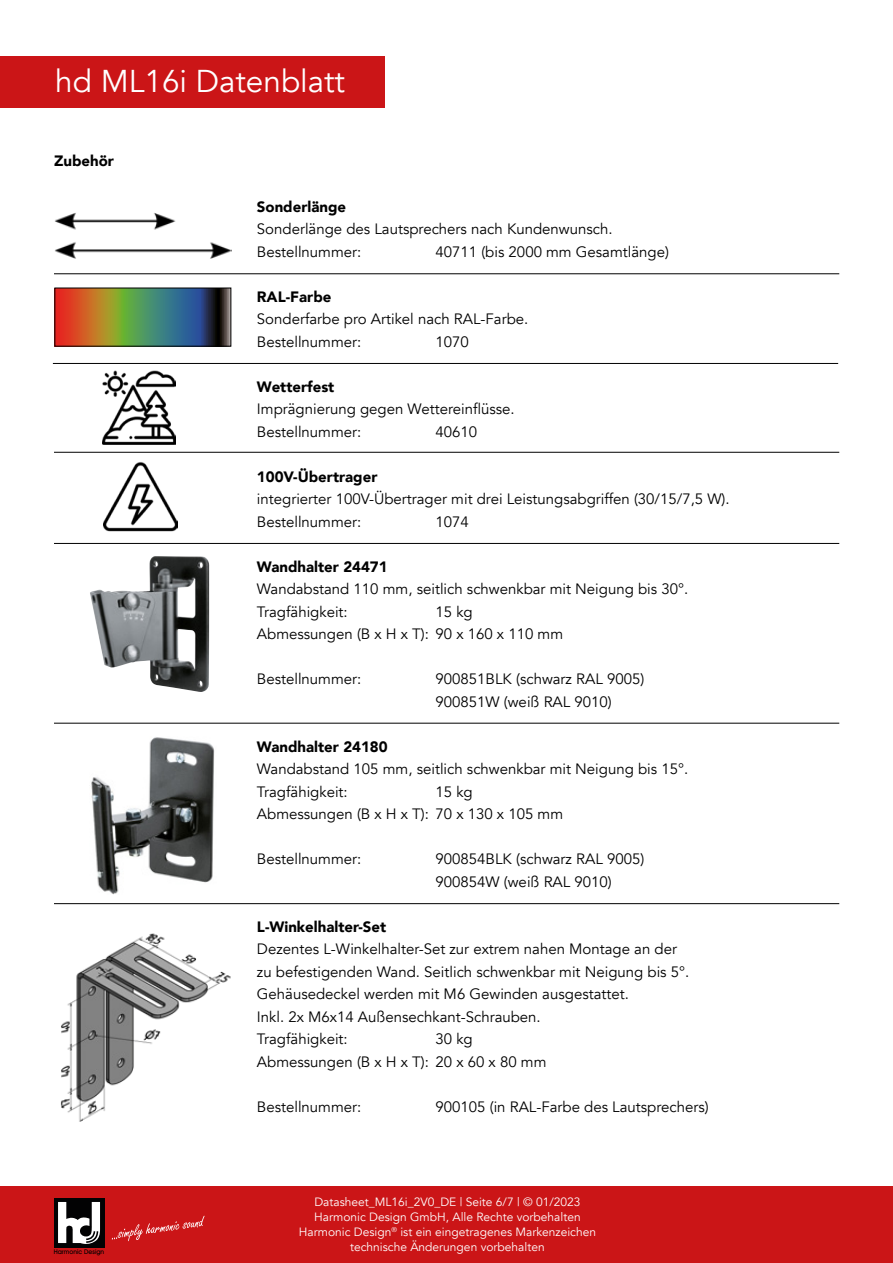
<style>
.page{position:relative;width:893px;height:1263px;background:#fff}
.page>*{position:absolute;margin:0;border:0;box-sizing:border-box;transform-origin:0 0}
.t1{font:31.5px "Avenir";color:#fff}
.t2{font:15px/22.5px "Avenir";color:#000}
.t3{font:900 15px "Avenir";color:#000}
.t4{font:12px/15px "Avenir";color:#fff;text-align:center}
.t5{font:500 6.45px "Avant Garde IT Cby BT";color:#000}
</style>
<div class="page">
<div style="left:0;top:1186px;width:893px;height:77px;background:#cb1517"></div>
<div style="left:54px;top:1198px;width:50px;height:49px;background:#020203"></div>
<svg style="left:58px;top:1202px;width:42px;height:42px"></svg>
<svg style="left:112px;top:1216px;width:93px;height:25px"></svg>
<hr style="left:53px;top:363px;width:785px;height:1px;background:#000">
<hr style="left:54px;top:452px;width:785px;height:1px;background:#000">
<hr style="left:54px;top:543px;width:785px;height:1px;background:#000">
<hr style="left:54px;top:723px;width:785px;height:1px;background:#000">
<hr style="left:54px;top:903px;width:785px;height:1px;background:#000">
<hr style="left:54px;top:273px;width:785px;height:1px;background:#000">
<svg style="left:56px;top:290px;width:173px;height:55px;background:#6e6a4e"></svg>
<div style="left:54px;top:288px;width:177px;height:59px;border:1px solid #000"></div>
<img style="left:102px;top:370px;width:74px;height:74px">
<img style="left:103px;top:462px;width:74px;height:70px">
<img style="left:55px;top:213px;width:176px;height:46px">
<img style="left:90px;top:556px;width:119px;height:136px">
<img style="left:60px;top:933px;width:171px;height:188px">
<img style="left:91px;top:737px;width:124px;height:157px">
<div style="left:0;top:57px;width:384px;height:51px;background:#cb1517"></div>
<h1 class="t1" style="left:55px;top:62px;width:291px">hd ML16i Datenblatt</h1>
<p class="t3" style="left:54px;top:148px;width:61px">Zubehör</p>
<p class="t5" style="left:54px;top:1248px;width:52px">Harmonic Design</p>
<p class="t3" style="left:257px;top:193px;width:91px">Sonderlänge</p>
<p class="t2" style="left:257px;top:218px;width:357px">Sonderlänge des Lautsprechers nach Kundenwunsch.<br>Bestellnummer:</p>
<p class="t2" style="left:436px;top:240px;width:235px">40711 (bis 2000 mm Gesamtlänge)</p>
<p class="t3" style="left:257px;top:283px;width:76px">RAL-Farbe</p>
<p class="t2" style="left:257px;top:308px;width:273px">Sonderfarbe pro Artikel nach RAL-Farbe.<br>Bestellnummer:</p>
<p class="t2" style="left:436px;top:330px;width:35px">1070</p>
<p class="t3" style="left:257px;top:373px;width:79px">Wetterfest</p>
<p class="t2" style="left:257px;top:398px;width:259px">Imprägnierung gegen Wettereinflüsse.<br>Bestellnummer:</p>
<p class="t2" style="left:436px;top:420px;width:43px">40610</p>
<p class="t3" style="left:257px;top:463px;width:122px">100V-Übertrager</p>
<p class="t2" style="left:257px;top:488px;width:474px">integrierter 100V-Übertrager mit drei Leistungsabgriffen (30/15/7,5 W).<br>Bestellnummer:</p>
<p class="t2" style="left:436px;top:510px;width:35px">1074</p>
<p class="t3" style="left:257px;top:553px;width:132px">Wandhalter 24471</p>
<p class="t2" style="left:257px;top:578px;width:433px">Wandabstand 110 mm, seitlich schwenkbar mit Neigung bis 30°.<br>Tragfähigkeit:</p>
<p class="t2" style="left:257px;top:600px;width:308px;text-indent:179px">15 kg<br>Abmessungen (B x H x T): 90 x 160 x 110 mm</p>
<p class="t2" style="left:257px;top:668px;width:106px">Bestellnummer:</p>
<p class="t2" style="left:436px;top:668px;width:210px">900851BLK (schwarz RAL 9005)<br>900851W (weiß RAL 9010)</p>
<p class="t3" style="left:257px;top:733px;width:132px">Wandhalter 24180</p>
<p class="t2" style="left:257px;top:758px;width:433px">Wandabstand 105 mm, seitlich schwenkbar mit Neigung bis 15°.<br>Tragfähigkeit:</p>
<p class="t2" style="left:257px;top:780px;width:308px;text-indent:179px">15 kg<br>Abmessungen (B x H x T): 70 x 130 x 105 mm</p>
<p class="t2" style="left:257px;top:848px;width:106px">Bestellnummer:</p>
<p class="t2" style="left:436px;top:848px;width:210px">900854BLK (schwarz RAL 9005)<br>900854W (weiß RAL 9010)</p>
<p class="t3" style="left:257px;top:913px;width:131px">L-Winkelhalter-Set</p>
<p class="t2" style="left:257px;top:938px;width:434px">Dezentes L-Winkelhalter-Set zur extrem nahen Montage an der zu befestigenden Wand. Seitlich schwenkbar mit Neigung bis 5°.<br>Gehäusedeckel werden mit M6 Gewinden ausgestattet.<br>Inkl. 2x M6x14 Außensechkant-Schrauben.<br>Tragfähigkeit:</p>
<p class="t2" style="left:257px;top:1028px;width:291px;text-indent:179px">30 kg<br>Abmessungen (B x H x T): 20 x 60 x 80 mm</p>
<p class="t2" style="left:257px;top:1095px;width:106px">Bestellnummer:</p>
<p class="t2" style="left:436px;top:1095px;width:275px">900105 (in RAL-Farbe des Lautsprechers)</p>
<p class="t4" style="left:299px;top:1194px;width:299px">Datasheet_ML16i_2V0_DE | Seite 6/7 | © 01/2023<br>Harmonic Design GmbH, Alle Rechte vorbehalten Harmonic Design<sup>®</sup> ist ein eingetragenes Markenzeichen technische Änderungen vorbehalten</p>
</div>
